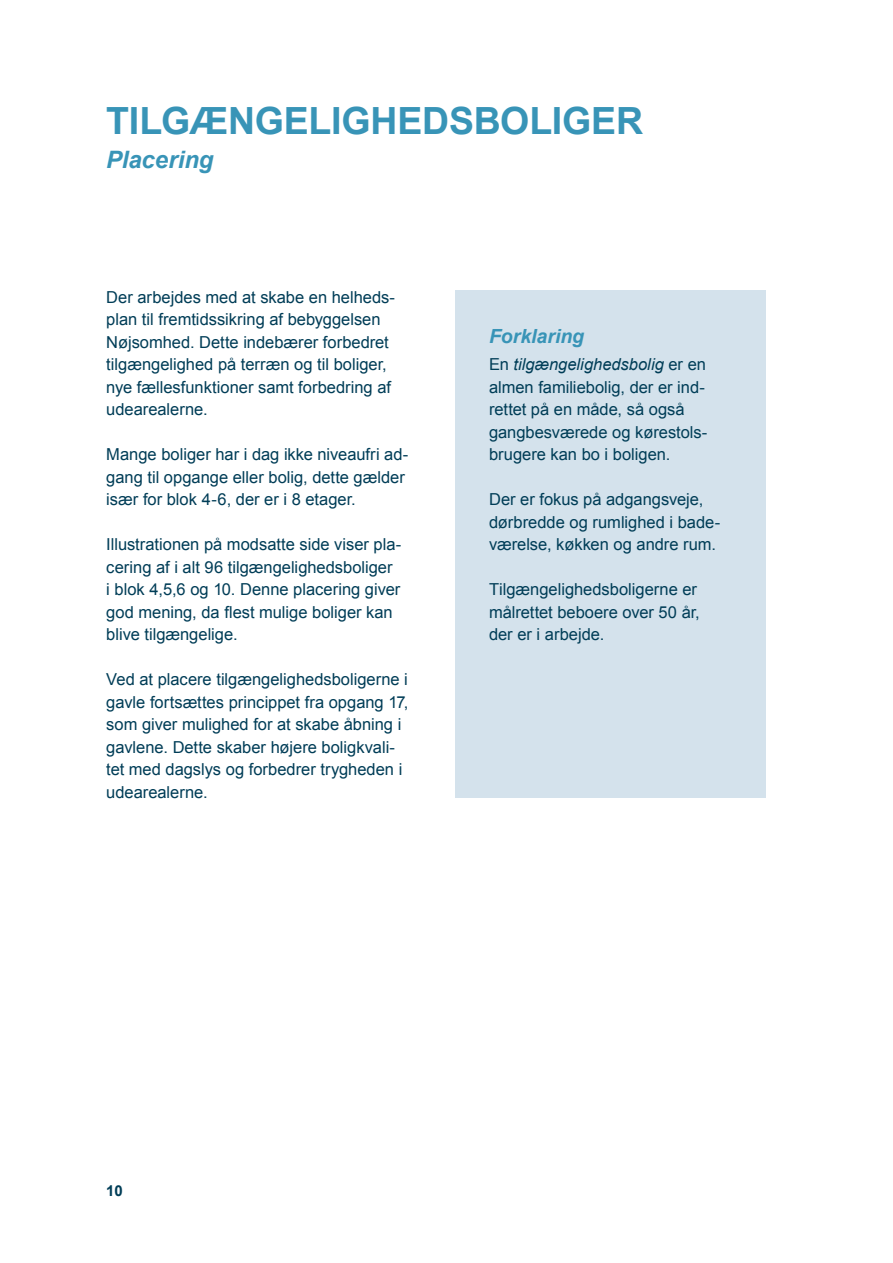
<style>
.page{position:relative;width:893px;height:1263px;background:#fff}
.page>*{position:absolute;margin:0;border:0;box-sizing:border-box;transform-origin:0 0}
.t1{font:700 37.5px "Arial";letter-spacing:-.005em;color:#3894b7}
.t2{font:italic 700 24px "Arial";letter-spacing:-.005em;color:#3894b7}
.t3{font:italic 700 19.5px "Arial";color:#3894b7}
.t4{font:16.5px/22.5px "Arial";color:#003d57}
.t5{font:700 15px "Arial";color:#003d57}
.s1{font-style:italic}
</style>
<div class="page">
<div style="left:455px;top:291px;width:310px;height:507px;background:#d4e2ec"></div>
<h1 class="t1" style="left:106px;top:96px;width:538px">TILGÆNGELIGHEDSBOLIGER</h1>
<h2 class="t2" style="left:106px;top:144px;width:109px">Placering</h2>
<p class="t4" style="left:106px;top:286px;width:290px">Der arbejdes med at skabe en helheds&shy;plan til fremtidssikring af bebyggelsen Nøjsomhed. Dette indebærer forbedret tilgængelighed på terræn og til boliger, nye fællesfunktioner samt forbedring af udearealerne.</p>
<p class="t4" style="left:106px;top:443px;width:303px">Mange boliger har i dag ikke niveaufri ad&shy;gang til opgange eller bolig, dette gælder især for blok 4-6, der er i 8 etager.</p>
<p class="t4" style="left:106px;top:533px;width:296px">Illustrationen på modsatte side viser pla&shy;cering af i alt 96 tilgængelighedsboliger<br>i blok 4,5,6 og 10. Denne placering giver god mening, da flest mulige boliger kan blive tilgængelige.</p>
<p class="t4" style="left:106px;top:668px;width:304px">Ved at placere tilgængelighedsboligerne i gavle fortsættes princippet fra opgang 17, som giver mulighed for at skabe åbning i gavlene. Dette skaber højere boligkvali&shy;tet med dagslys og forbedrer trygheden i udearealerne.</p>
<p class="t3" style="left:489px;top:324px;width:97px">Forklaring</p>
<p class="t4" style="left:489px;top:353px;width:220px">En <span class="s1">tilgængelighedsbolig</span> er en almen familiebolig, der er ind&shy;rettet på en måde, så også gangbesværede og kørestols&shy;brugere kan bo i boligen.</p>
<p class="t4" style="left:489px;top:488px;width:233px">Der er fokus på adgangsveje, dørbredde og rumlighed i bade&shy;værelse, køkken og andre rum.</p>
<p class="t4" style="left:489px;top:578px;width:212px">Tilgængelighedsboligerne er målrettet beboere over 50 år, der er i arbejde.</p>
<p class="t5" style="left:106px;top:1181px;width:18px">10</p>
</div>
